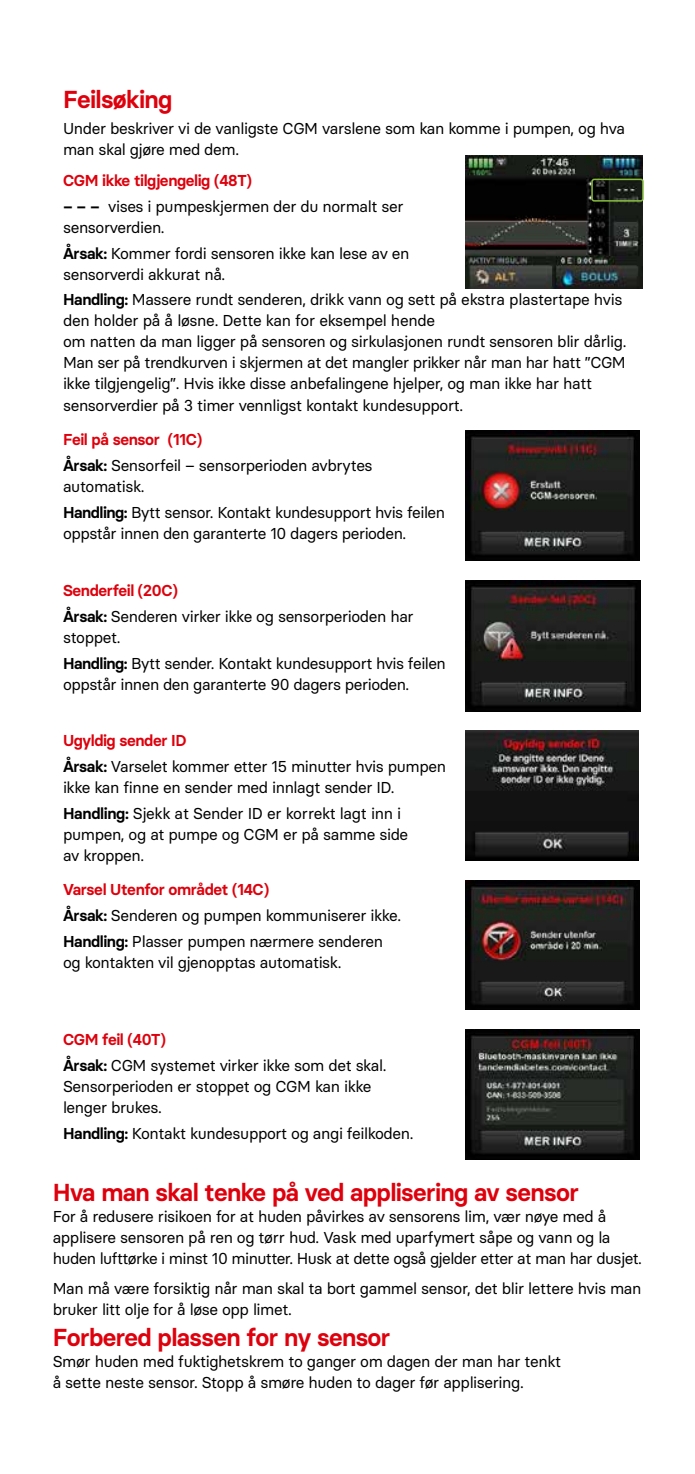
<style>
.page{position:relative;width:695px;height:1474px;background:#fff}
.page>*{position:absolute;margin:0;border:0;box-sizing:border-box;transform-origin:0 0}
.t1{font:600 24.5px "Basier Circle";letter-spacing:-.025em;color:#de000c}
.t2{font:15.75px/21px "Basier Circle";letter-spacing:-.025em;color:#000}
.t3{font:600 15.75px "Basier Circle";letter-spacing:-.025em;color:#de000c}
.s1{font-weight:600}
.s2{font-weight:600;color:#de000c}
</style>
<div class="page">
<img style="left:466px;top:156px;width:176px;height:132px">
<img style="left:466px;top:430px;width:173px;height:130px">
<img style="left:466px;top:580px;width:174px;height:131px">
<img style="left:466px;top:731px;width:172px;height:129px">
<img style="left:466px;top:880px;width:173px;height:129px">
<img style="left:466px;top:1029px;width:173px;height:130px">
<div style="left:591px;top:179px;width:52px;height:23px;border:2px solid #85ba3c;border-radius:2px"></div>
<h1 class="t1" style="left:63px;top:84px;width:111px">Feilsøking</h1>
<p class="t2" style="left:63px;top:117px;width:563px">Under beskriver vi de vanligste CGM varslene som kan komme i pumpen, og hva man skal gjøre med dem.</p>
<p class="t3" style="left:63px;top:170px;width:190px">CGM ikke tilgjengelig (48T)</p>
<p class="t2" style="left:63px;top:195px;width:342px"><span class="s1">– – –</span> vises i pumpeskjermen der du normalt ser sensorverdien.</p>
<p class="t2" style="left:63px;top:242px;width:348px"><span class="s1">Årsak:</span> Kommer fordi sensoren ikke kan lese av en sensorverdi akkurat nå.</p>
<p class="t2" style="left:63px;top:289px;width:564px"><span class="s1">Handling:</span> Massere rundt senderen, drikk vann og sett på ekstra plastertape hvis den holder på å løsne. Dette kan for eksempel hende<br>om natten da man ligger på sensoren og sirkulasjonen rundt sensoren blir dårlig.<br>Man ser på trendkurven i skjermen at det mangler prikker når man har hatt ”CGM ikke tilgjengelig”. Hvis ikke disse anbefalingene hjelper, og man ikke har hatt sensorverdier på 3 timer vennligst kontakt kundesupport.</p>
<p class="t2" style="left:63px;top:426px;width:311px;line-height:25.9px"><span class="s2">Feil på sensor (11C)<br></span><span class="s1">Årsak:</span> Sensorfeil – sensorperioden avbrytes</p>
<p class="t2" style="left:63px;top:473px;width:383px;line-height:25.9px">automatisk.<br><span class="s1">Handling:</span> Bytt sensor. Kontakt kundesupport hvis feilen</p>
<p class="t2" style="left:63px;top:523px;width:344px">oppstår innen den garanterte 10 dagers perioden.</p>
<p class="t2" style="left:63px;top:577px;width:352px;line-height:25.9px"><span class="s2">Senderfeil (20C)<br></span><span class="s1">Årsak:</span> Senderen virker ikke og sensorperioden har</p>
<p class="t2" style="left:63px;top:624px;width:384px;line-height:25.9px">stoppet.<br><span class="s1">Handling:</span> Bytt sender. Kontakt kundesupport hvis feilen</p>
<p class="t2" style="left:63px;top:673px;width:348px">oppstår innen den garanterte 90 dagers perioden.</p>
<p class="t2" style="left:63px;top:727px;width:384px;line-height:25.9px"><span class="s2">Ugyldig sender ID<br></span><span class="s1">Årsak:</span> Varselet kommer etter 15 minutter hvis pumpen</p>
<p class="t2" style="left:63px;top:774px;width:339px;line-height:25.9px">ikke kan finne en sender med innlagt sender ID.<br><span class="s1">Handling:</span> Sjekk at Sender ID er korrekt lagt inn i</p>
<p class="t2" style="left:63px;top:823px;width:347px">pumpen, og at pumpe og CGM er på samme side av kroppen.</p>
<p class="t2" style="left:63px;top:876px;width:340px;line-height:25.9px"><span class="s2">Varsel Utenfor området (14C)<br></span><span class="s1">Årsak:</span> Senderen og pumpen kommuniserer ikke.<br><span class="s1">Handling:</span> Plasser pumpen nærmere senderen</p>
<p class="t2" style="left:63px;top:951px;width:280px">og kontakten vil gjenopptas automatisk.</p>
<p class="t2" style="left:63px;top:1025px;width:325px;line-height:25.9px"><span class="s2">CGM feil (40T)<br></span><span class="s1">Årsak:</span> CGM systemet virker ikke som det skal.</p>
<p class="t2" style="left:63px;top:1075px;width:310px">Sensorperioden er stoppet og CGM kan ikke lenger brukes.</p>
<p class="t2" style="left:63px;top:1122px;width:352px"><span class="s1">Handling:</span> Kontakt kundesupport og angi feilkoden.</p>
<h1 class="t1" style="left:53px;top:1176px;width:527px">Hva man skal tenke på ved applisering av sensor</h1>
<p class="t2" style="left:53px;top:1205px;width:590px">For å redusere risikoen for at huden påvirkes av sensorens lim, vær nøye med å applisere sensoren på ren og tørr hud. Vask med uparfymert såpe og vann og la huden lufttørke i minst 10 minutter. Husk at dette også gjelder etter at man har dusjet.</p>
<p class="t2" style="left:53px;top:1278px;width:590px">Man må være forsiktig når man skal ta bort gammel sensor, det blir lettere hvis man bruker litt olje for å løse opp limet.</p>
<h1 class="t1" style="left:53px;top:1322px;width:339px">Forbered plassen for ny sensor</h1>
<p class="t2" style="left:53px;top:1350px;width:510px">Smør huden med fuktighetskrem to ganger om dagen der man har tenkt å sette neste sensor. Stopp å smøre huden to dager før applisering.</p>
</div>
